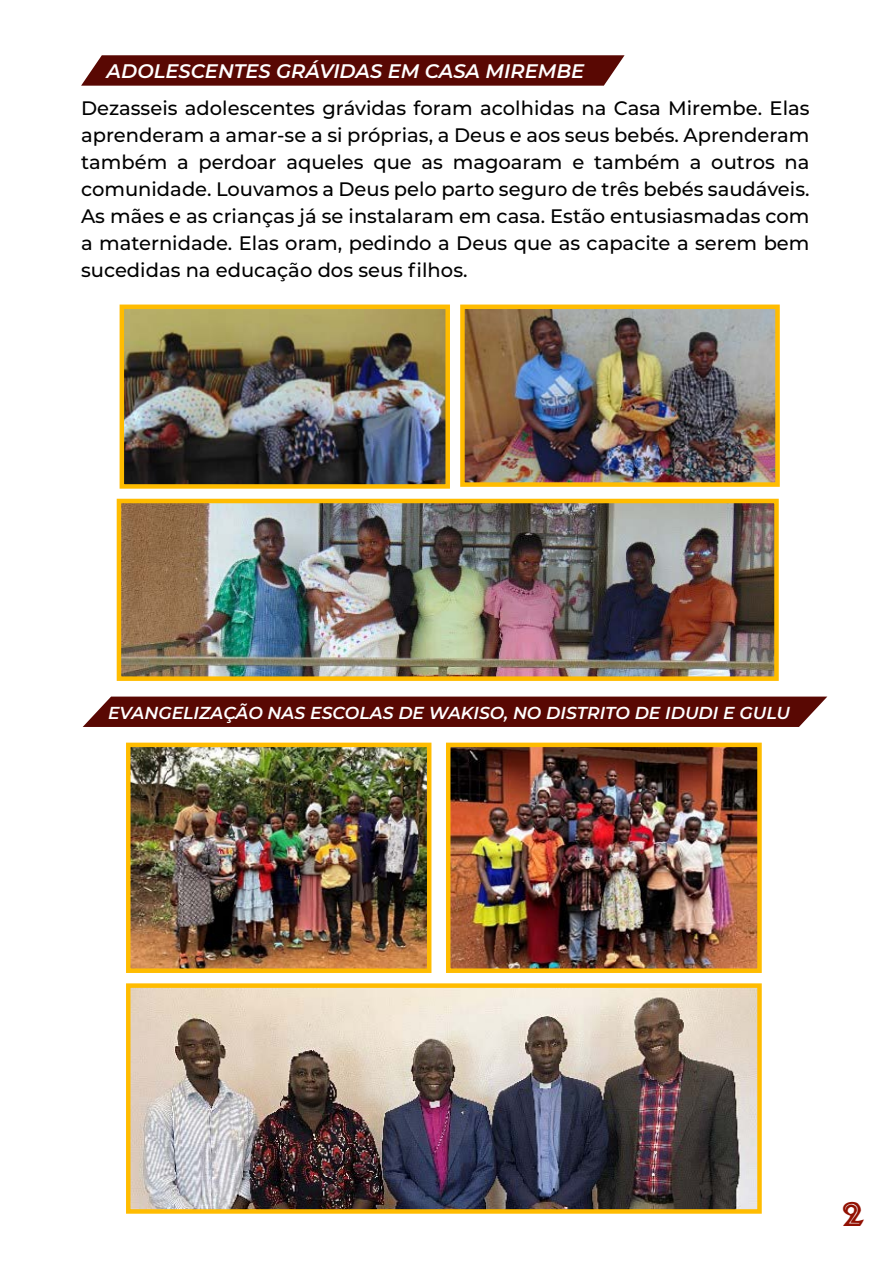
<style>
.page{position:relative;width:893px;height:1263px;background:#fff}
.page>*{position:absolute;margin:0;border:0;box-sizing:border-box;transform-origin:0 0}
.t1{font:31.5px "African";color:#911002}
.t2{font:500 19.5px/27px "Montserrat";color:#000;text-align:justify}
.t3{font:italic 600 19.5px "Montserrat";color:#fff}
.t4{font:italic 600 17.25px "Montserrat";color:#fff}
</style>
<div class="page">
<img style="left:131px;top:988px;width:626px;height:221px">
<img style="left:451px;top:748px;width:306px;height:220px">
<img style="left:125px;top:310px;width:320px;height:174px">
<img style="left:122px;top:504px;width:652px;height:172px">
<svg style="left:81px;top:55px;width:544px;height:31px;background:#621611"></svg>
<svg style="left:83px;top:696px;width:744px;height:31px;background:#621511"></svg>
<img style="left:465px;top:310px;width:310px;height:172px">
<div style="left:120px;top:305px;width:330px;height:184px;border:4px solid #ffbc00"></div>
<div style="left:460px;top:305px;width:320px;height:182px;border:4px solid #ffbc00"></div>
<div style="left:117px;top:499px;width:662px;height:182px;border:4px solid #ffbc00"></div>
<img style="left:131px;top:748px;width:295px;height:220px">
<div style="left:126px;top:743px;width:305px;height:230px;border:4px solid #ffbc00"></div>
<div style="left:446px;top:743px;width:316px;height:230px;border:4px solid #ffbc00"></div>
<div style="left:126px;top:983px;width:636px;height:231px;border:4px solid #ffbc00"></div>
<p class="t3" style="left:107px;top:57px;width:479px">ADOLESCENTES GRÁVIDAS EM CASA MIREMBE</p>
<p class="t2" style="left:81px;top:94px;width:730px">Dezasseis adolescentes grávidas foram acolhidas na Casa Mirembe. Elas aprenderam a amar-se a si próprias, a Deus e aos seus bebés. Aprenderam também a perdoar aqueles que as magoaram e também a outros na comunidade. Louvamos a Deus pelo parto seguro de três bebés saudáveis.<br>As mães e as crianças já se instalaram em casa. Estão entusiasmadas com a maternidade. Elas oram, pedindo a Deus que as capacite a serem bem sucedidas na educação dos seus filhos.</p>
<p class="t4" style="left:108px;top:701px;width:683px">EVANGELIZAÇÃO NAS ESCOLAS DE WAKISO, NO DISTRITO DE IDUDI E GULU</p>
<h1 class="t1" style="left:842px;top:1202px;width:24px">2</h1>
</div>
